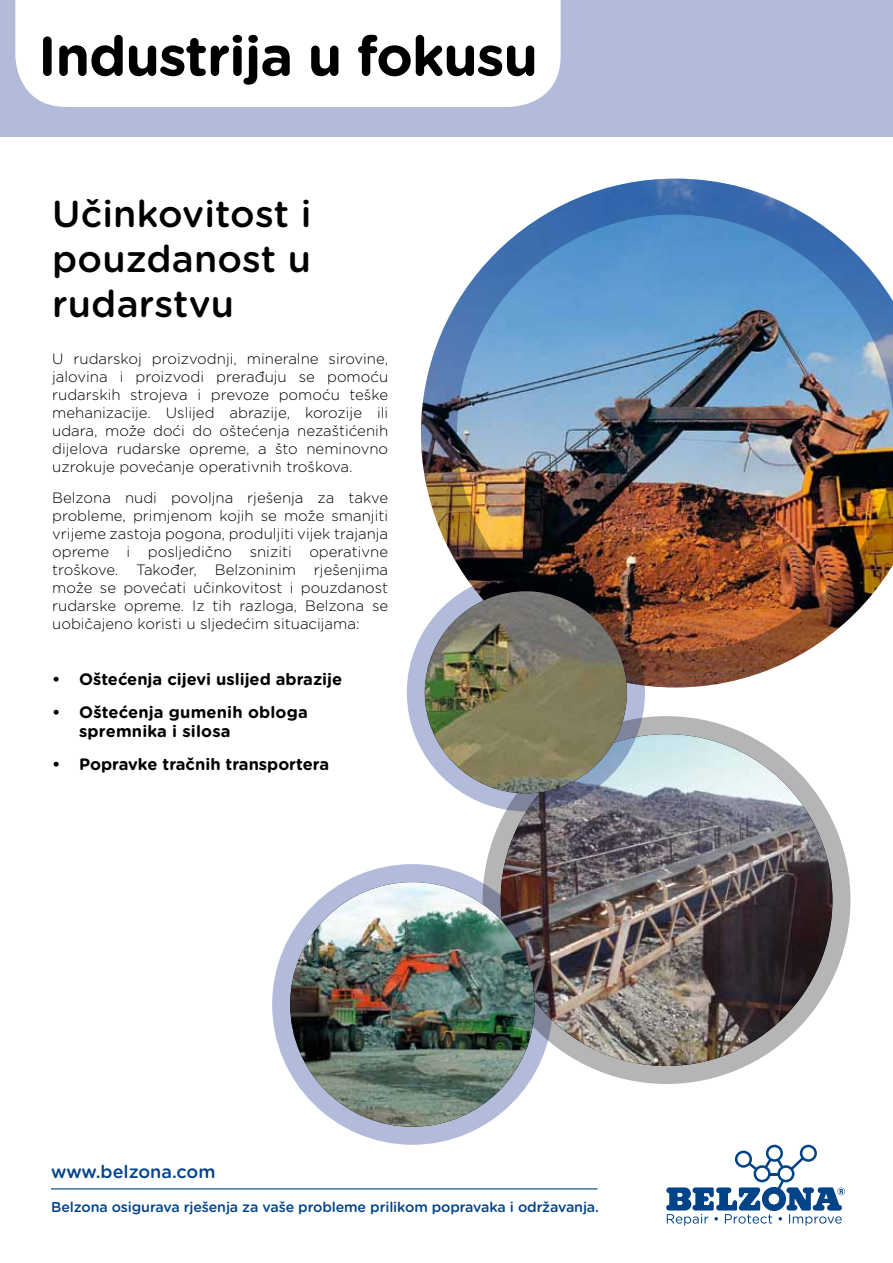
<style>
.page{position:relative;width:893px;height:1263px;background:#fff}
.page>*{position:absolute;margin:0;border:0;box-sizing:border-box;transform-origin:0 0}
.t1{font:700 60px "Gotham Rounded";color:#000}
.t2{font:700 55.5px "Gotham Rounded";letter-spacing:-.02em;color:#000}
.t3{font:500 37.5px/45px "Gotham Rounded";letter-spacing:.005em;color:#000;text-align:justify}
.t4{font:500 18px "Gotham Rounded";color:#004387}
.t5{font:700 16.5px/19.8px "Gotham Rounded";color:#000}
.t6{font:300 15px/18px "Gotham Rounded";color:#000;text-align:justify}
.t7{font:500 14.25px "Gotham Rounded";letter-spacing:-.01em;color:#004387}
</style>
<div class="page">
<div style="left:0;top:0;width:893px;height:136px;background:#b3bbda"></div>
<div style="left:15px;top:0;width:546px;height:107px;background:#fff"></div>
<img style="left:501px;top:734px;width:331px;height:332px;border-radius:166px">
<div style="left:483px;top:716px;width:367px;height:368px;border:18px solid #b5b5b6;border-radius:50%"></div>
<img style="left:421px;top:179px;width:472px;height:508px">
<img style="left:425px;top:591px;width:202px;height:202px;border-radius:101px">
<div style="left:407px;top:573px;width:238px;height:238px;border:18px solid #b3bbda;border-radius:50%"></div>
<img style="left:290px;top:882px;width:245px;height:245px;border-radius:122px">
<div style="left:272px;top:864px;width:281px;height:281px;border:18px solid #b3bbda;border-radius:50%"></div>
<svg style="left:666px;top:1145px;width:179px;height:81px"></svg>
<hr style="left:51px;top:1188px;width:546px;height:1px;background:#004387">
<h2 class="t2" style="left:38px;top:15px;width:501px">Industrija u fokusu</h2>
<h1 class="t1" style="left:98px;top:14px;width:450px">Industry Focus</h1>
<h3 class="t3" style="left:52px;top:189px;width:261px">Učinkovitost i pouzdanost u rudarstvu</h3>
<p class="t6" style="left:52px;top:349px;width:338px">U rudarskoj proizvodnji, mineralne sirovine, jalovina i proizvodi prerađuju se pomoću rudarskih strojeva i prevoze pomoću teške mehanizacije. Uslijed abrazije, korozije ili udara, može doći do oštećenja nezaštićenih dijelova rudarske opreme, a što neminovno uzrokuje povećanje operativnih troškova.</p>
<p class="t6" style="left:52px;top:488px;width:338px">Belzona nudi povoljna rješenja za takve probleme, primjenom kojih se može smanjiti vrijeme zastoja pogona, produljiti vijek trajanja opreme i posljedično sniziti operativne troškove. Također, Belzoninim rješenjima može se povećati učinkovitost i pouzdanost rudarske opreme. Iz tih razloga, Belzona se uobičajeno koristi u sljedećim situacijama:</p>
<p class="t5" style="left:52px;top:669px;width:292px">• Oštećenja cijevi uslijed abrazije</p>
<p class="t5" style="left:79px;top:701px;width:230px;text-indent:-27px">• Oštećenja gumenih obloga spremnika i silosa</p>
<p class="t5" style="left:52px;top:753px;width:278px">• Popravke tračnih transportera</p>
<p class="t4" style="left:51px;top:1158px;width:166px">www.belzona.com</p>
<p class="t7" style="left:51px;top:1197px;width:549px">Belzona osigurava rješenja za vaše probleme prilikom popravaka i održavanja.</p>
</div>
